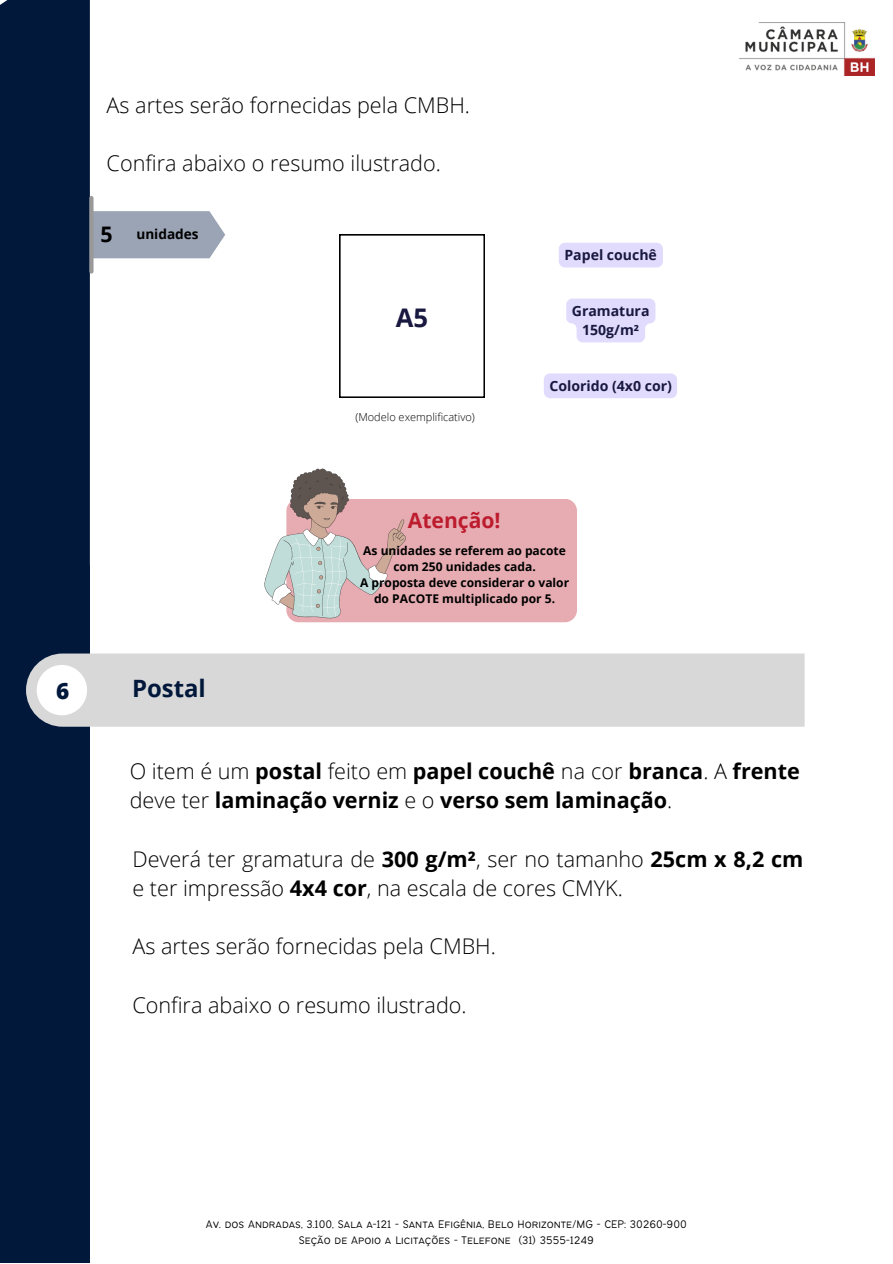
<style>
.page{position:relative;width:893px;height:1264px;background:#fff}
.page>*{position:absolute;margin:0;border:0;box-sizing:border-box;transform-origin:0 0}
.t1{font:700 25.65px "Open Sans";color:#191840}
.t2{font:700 23.85px "Open Sans";color:#01183b}
.t3{font:800 22.5px "Open Sans";color:#01183b}
.t4{font:300 21.6px/29.2px "Open Sans";color:#000}
.t5{font:700 21.6px/29.2px "Open Sans";color:#000}
.t6{font:700 21.45px "Open Sans";color:#000}
.t7{font:700 21.15px "Open Sans";color:#bd1c2e}
.t8{font:700 14.1px/19px "Open Sans";color:#191840;text-align:center}
.t9{font:700 13.65px "Open Sans";color:#000}
.t10{font:300 12px "Bantayog";color:#000}
.t11{font:700 12px/16.2px "Open Sans";color:#000;text-align:center}
.t12{font:300 10.95px "Open Sans";color:#000}
.s1{font-weight:300}
.s2{font-weight:700}
</style>
<div class="page">
<div style="left:0;top:0;width:90px;height:565px;background:#01183b"></div>
<svg style="left:339px;top:234px;width:145px;height:163px"></svg>
<svg style="left:93px;top:211px;width:132px;height:47px;background:#a1a9b8"></svg>
<svg style="left:89px;top:196px;width:4px;height:77px"></svg>
<div style="left:544px;top:373px;width:133px;height:25px;background:#e1dcfd"></div>
<svg style="left:566px;top:298px;width:89px;height:44px;background:#e4e0fd"></svg>
<div style="left:559px;top:243px;width:104px;height:24px;background:#e1dcfd"></div>
<div style="left:286px;top:499px;width:291px;height:123px;background:#e6acb2;border-radius:12px"></div>
<svg style="left:264px;top:468px;width:142px;height:151px"></svg>
<div style="left:0;top:565px;width:90px;height:697px;background:#01183b"></div>
<div style="left:26px;top:653px;width:778px;height:73px;background:#d8d8d8"></div>
<svg style="left:36px;top:665px;width:52px;height:50px"></svg>
<img style="left:739px;top:22px;width:135px;height:53px">
<p class="t4" style="left:107px;top:90px;width:365px">As artes serão fornecidas pela CMBH.</p>
<p class="t4" style="left:107px;top:148px;width:336px">Confira abaixo o resumo ilustrado.</p>
<p class="t6" style="left:100px;top:219px;width:14px">5</p>
<p class="t9" style="left:136px;top:224px;width:64px">unidades</p>
<p class="t1" style="left:396px;top:299px;width:34px">A5</p>
<p class="t12" style="left:355px;top:409px;width:121px">(Modelo exemplificativo)</p>
<p class="t8" style="left:564px;top:245px;width:94px">Papel couchê</p>
<p class="t8" style="left:572px;top:301px;width:79px">Gramatura<br>150g/m²</p>
<p class="t8" style="left:549px;top:376px;width:124px">Colorido (4x0 cor)</p>
<p class="t3" style="left:56px;top:675px;width:15px">6</p>
<p class="t7" style="left:408px;top:505px;width:94px">Atenção!</p>
<p class="t2" style="left:132px;top:671px;width:75px">Postal</p>
<p class="t11" style="left:363px;top:542px;width:204px">As unidades se referem ao pacote com 250 unidades cada.</p>
<p class="t11" style="left:360px;top:574px;width:211px">A proposta deve considerar o valor do PACOTE multiplicado por 5.</p>
<p class="t5" style="left:130px;top:755px;width:671px"><span class="s1">O item é um</span> postal <span class="s1">feito em</span> papel couchê <span class="s1">na cor</span> branca<span class="s1">. A</span> frente <span class="s1">deve ter</span> laminação verniz <span class="s1">e o</span> verso sem laminação<span class="s1">.</span></p>
<p class="t4" style="left:132px;top:843px;width:672px">Deverá ter gramatura de <span class="s2">300 g/m²</span>, ser no tamanho <span class="s2">25cm x 8,2 cm </span>e ter impressão <span class="s2">4x4 cor</span>, na escala de cores CMYK.</p>
<p class="t4" style="left:132px;top:931px;width:365px">As artes serão fornecidas pela CMBH.</p>
<p class="t4" style="left:132px;top:989px;width:336px">Confira abaixo o resumo ilustrado.</p>
<p class="t10" style="left:206px;top:1219px;width:482px">Av. dos Andradas, 3.100, Sala a-121 - Santa Efigênia, Belo Horizonte/MG - CEP: 30260-900</p>
<p class="t10" style="left:299px;top:1235px;width:297px">Seção de Apoio a Licitações - Telefone (31) 3555-1249</p>
</div>
